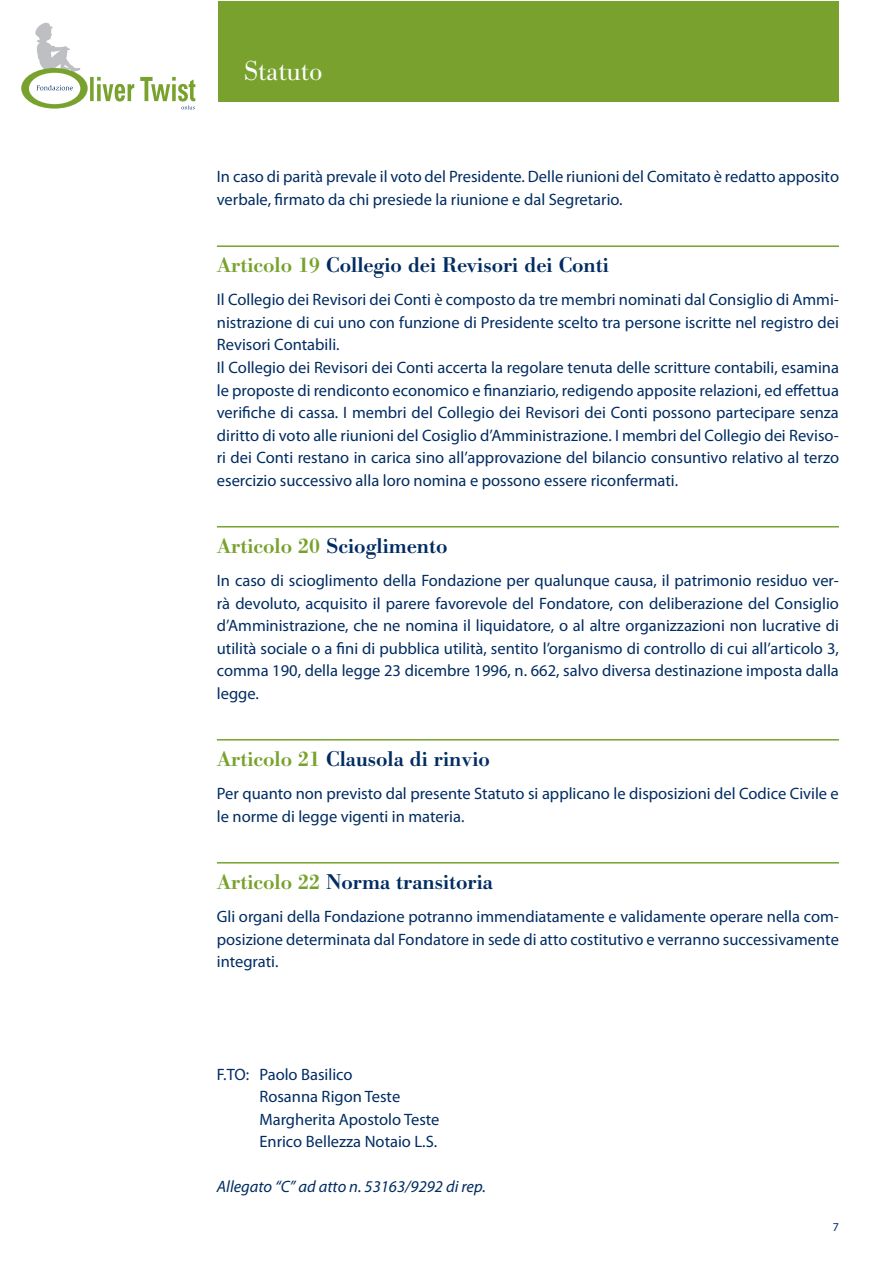
<style>
.page{position:relative;width:893px;height:1263px;background:#fff}
.page>*{position:absolute;margin:0;border:0;box-sizing:border-box;transform-origin:0 0}
.t1{font:300 27px "Bodoni BE";color:#fff}
.t2{font:500 21px "Bodoni BE";color:#002c62}
.t3{font:16.5px/22.5px "Myriad Pro";color:#002c62;text-align:justify}
.t4{font:italic 16.5px "Myriad Pro";color:#002c62}
.t5{font:12px "Myriad Pro";color:#002c62}
.s1{color:#78a22d}
</style>
<div class="page">
<div style="left:218px;top:1px;width:620px;height:100px;background:#78a22d"></div>
<svg style="left:21px;top:22px;width:174px;height:87px"></svg>
<hr style="left:217px;top:245px;width:622px;height:2px;background:#78a22d">
<hr style="left:217px;top:526px;width:622px;height:1px;background:#78a22d">
<hr style="left:217px;top:739px;width:622px;height:1px;background:#78a22d">
<hr style="left:217px;top:862px;width:622px;height:1px;background:#78a22d">
<p class="t1" style="left:244px;top:56px;width:80px">Statuto</p>
<p class="t3" style="left:217px;top:165px;width:624px">In caso di parità prevale il voto del Presidente. Delle riunioni del Comitato è redatto apposito verbale, firmato da chi presiede la riunione e dal Segretario.</p>
<p class="t2" style="left:217px;top:253px;width:394px"><span class="s1">Articolo 19</span> Collegio dei Revisori dei Conti</p>
<p class="t3" style="left:217px;top:288px;width:624px">Il Collegio dei Revisori dei Conti è composto da tre membri nominati dal Consiglio di Ammi&shy;nistrazione di cui uno con funzione di Presidente scelto tra persone iscritte nel registro dei Revisori Contabili.</p>
<p class="t3" style="left:217px;top:356px;width:624px">Il Collegio dei Revisori dei Conti accerta la regolare tenuta delle scritture contabili, esamina le proposte di rendiconto economico e finanziario, redigendo apposite relazioni, ed effettua verifiche di cassa. I membri del Collegio dei Revisori dei Conti possono partecipare senza diritto di voto alle riunioni del Cosiglio d’Amministrazione. I membri del Collegio dei Reviso&shy;ri dei Conti restano in carica sino all’approvazione del bilancio consuntivo relativo al terzo esercizio successivo alla loro nomina e possono essere riconfermati.</p>
<p class="t2" style="left:217px;top:534px;width:232px"><span class="s1">Articolo 20</span> Scioglimento</p>
<p class="t3" style="left:217px;top:569px;width:624px">In caso di scioglimento della Fondazione per qualunque causa, il patrimonio residuo ver&shy;rà devoluto, acquisito il parere favorevole del Fondatore, con deliberazione del Consiglio d’Amministrazione, che ne nomina il liquidatore, o al altre organizzazioni non lucrative di utilità sociale o a fini di pubblica utilità, sentito l’organismo di controllo di cui all’articolo 3, comma 190, della legge 23 dicembre 1996, n. 662, salvo diversa destinazione imposta dalla legge.</p>
<p class="t2" style="left:217px;top:747px;width:275px"><span class="s1">Articolo 21</span> Clausola di rinvio</p>
<p class="t3" style="left:217px;top:782px;width:623px">Per quanto non previsto dal presente Statuto si applicano le disposizioni del Codice Civile e le norme di legge vigenti in materia.</p>
<p class="t2" style="left:217px;top:870px;width:278px"><span class="s1">Articolo 22</span> Norma transitoria</p>
<p class="t3" style="left:217px;top:905px;width:624px">Gli organi della Fondazione potranno immendiatamente e validamente operare nella com&shy;posizione determinata dal Fondatore in sede di atto costitutivo e verranno successivamente integrati.</p>
<p class="t3" style="left:217px;top:1062px;width:137px">F.TO: Paolo Basilico</p>
<p class="t3" style="left:259px;top:1085px;width:142px">Rosanna Rigon Teste</p>
<p class="t3" style="left:259px;top:1107px;width:182px">Margherita Apostolo Teste</p>
<p class="t3" style="left:259px;top:1130px;width:179px">Enrico Bellezza Notaio L.S.</p>
<p class="t4" style="left:217px;top:1176px;width:271px">Allegato “C” ad atto n. 53163/9292 di rep.</p>
<p class="t5" style="left:833px;top:1219px;width:8px">7</p>
</div>
